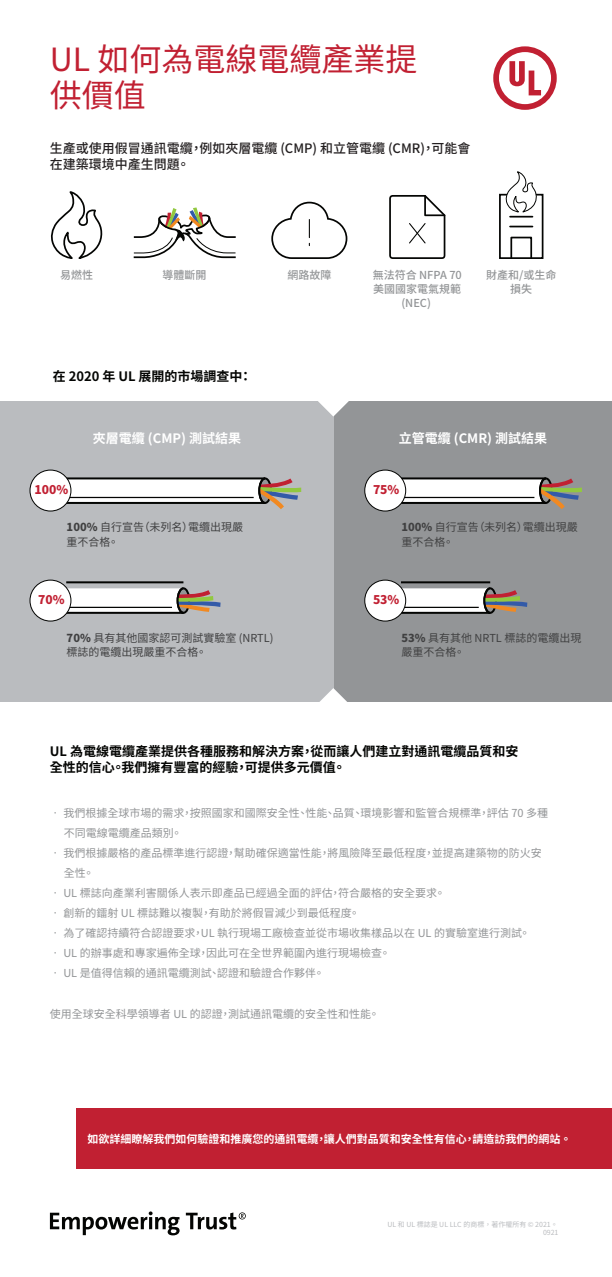
<style>
.page{position:relative;width:612px;height:1277px;background:#fff}
.page>*{position:absolute;margin:0;border:0;box-sizing:border-box;transform-origin:0 0}
.t1{font:32px/36px "Noto Sans CJ Ktc";color:#c12032}
.t2{font:700 13px/16px "Noto Sans CJ Ktc";color:#040503}
.t3{font:500 13px/16px "Noto Sans CJ Ktc";color:#231f20}
.t4{font:700 13px "Noto Sans CJ Ktc";color:#fff}
.t5{font:900 12px "Noto Sans CJ Ktc";color:#c12032}
.t6{font:11px/20px "Noto Sans CJ Ktc";color:#939597}
.t7{font:11px/14px "Noto Sans CJ Ktc";color:#404041}
.t8{font:700 11px "Noto Sans CJ Ktc";color:#fff}
.t9{font:500 11px/14px "Noto Sans CJ Ktc";color:#939597;text-align:center}
.t10{font:7px/8.4px "Noto Sans CJ Ktc";color:#babcbf;text-align:right}
.s1{font-weight:900}
</style>
<div class="page">
<div style="left:77px;top:1108px;width:535px;height:61px;background:#c12032"></div>
<svg style="left:271px;top:201px;width:77px;height:58px"></svg>
<svg style="left:50px;top:191px;width:53px;height:68px"></svg>
<svg style="left:389px;top:195px;width:57px;height:64px"></svg>
<svg style="left:499px;top:171px;width:45px;height:88px"></svg>
<svg style="left:133px;top:207px;width:103px;height:52px"></svg>
<svg style="left:493px;top:46px;width:64px;height:64px"></svg>
<svg style="left:50px;top:1211px;width:196px;height:24px"></svg>
<div style="left:0;top:401px;width:334px;height:300px;background:#babcbf"></div>
<div style="left:334px;top:401px;width:278px;height:300px;background:#939597"></div>
<hr style="left:66px;top:581px;width:117px;height:2px;background:#040503">
<svg style="left:65px;top:586px;width:156px;height:29px"></svg>
<div style="left:30px;top:580px;width:41px;height:41px;background:#fff;border-radius:50%"></div>
<div style="left:29px;top:580px;width:42px;height:42px;border:1px solid #040503;border-radius:50%"></div>
<svg style="left:60px;top:476px;width:241px;height:33px"></svg>
<div style="left:30px;top:470px;width:41px;height:41px;background:#fff;border-radius:50%"></div>
<div style="left:29px;top:470px;width:42px;height:42px;border:1px solid #040503;border-radius:50%"></div>
<hr style="left:401px;top:581px;width:89px;height:2px;background:#040503">
<svg style="left:400px;top:586px;width:127px;height:29px"></svg>
<div style="left:365px;top:580px;width:41px;height:41px;background:#fff;border-radius:50%"></div>
<div style="left:364px;top:580px;width:42px;height:42px;border:1px solid #040503;border-radius:50%"></div>
<svg style="left:395px;top:476px;width:187px;height:33px"></svg>
<div style="left:365px;top:470px;width:41px;height:41px;background:#fff;border-radius:50%"></div>
<div style="left:364px;top:470px;width:42px;height:42px;border:1px solid #040503;border-radius:50%"></div>
<svg style="left:318px;top:401px;width:31px;height:16px"></svg>
<svg style="left:317px;top:688px;width:33px;height:14px"></svg>
<h1 class="t1" style="left:50px;top:42px;width:369px">UL 如何為電線電纜產業提供價值</h1>
<p class="t3" style="left:50px;top:140px;width:422px">生產或使用假冒通訊電纜，例如夾層電纜 (CMP) 和立管電纜 (CMR)，可能會在建築環境中產生問題。</p>
<p class="t9" style="left:60px;top:268px;width:34px">易燃性</p>
<p class="t9" style="left:163px;top:268px;width:45px">導體斷開</p>
<p class="t9" style="left:287px;top:268px;width:45px">網路故障</p>
<p class="t9" style="left:373px;top:268px;width:91px">無法符合 NFPA 70美國國家電氣規範(NEC)</p>
<p class="t9" style="left:486px;top:268px;width:72px">財產和/或生命損失</p>
<p class="t2" style="left:53px;top:369px;width:201px">在 2020 年 UL 展開的市場調查中：</p>
<p class="t4" style="left:93px;top:431px;width:150px">夾層電纜 (CMP) 測試結果</p>
<p class="t4" style="left:399px;top:431px;width:150px">立管電纜 (CMR) 測試結果</p>
<p class="t5" style="left:35px;top:483px;width:35px">100%</p>
<p class="t7" style="left:67px;top:521px;width:178px"><span class="s1">100%</span> 自行宣告（未列名）電纜出現嚴重不合格。</p>
<p class="t5" style="left:373px;top:483px;width:28px">75%</p>
<p class="t7" style="left:401px;top:521px;width:178px"><span class="s1">100%</span> 自行宣告（未列名）電纜出現嚴重不合格。</p>
<p class="t5" style="left:38px;top:593px;width:28px">70%</p>
<p class="t5" style="left:373px;top:593px;width:28px">53%</p>
<p class="t7" style="left:67px;top:631px;width:208px"><span class="s1">70%</span> 具有其他國家認可測試實驗室 (NRTL)標誌的電纜出現嚴重不合格。</p>
<p class="t7" style="left:401px;top:631px;width:181px"><span class="s1">53%</span> 具有其他 NRTL 標誌的電纜出現嚴重不合格。</p>
<p class="t2" style="left:50px;top:743px;width:470px">UL 為電線電纜產業提供各種服務和解決方案，從而讓人們建立對通訊電纜品質和安全性的信心。我們擁有豐富的經驗，可提供多元價值。</p>
<p class="t6" style="left:64px;top:803px;width:486px;text-indent:-14px">• 我們根據全球市場的需求，按照國家和國際安全性、性能、品質、環境影響和監管合規標準，評估 70 多種不同電線電纜產品類別。</p>
<p class="t6" style="left:64px;top:843px;width:479px;text-indent:-14px">• 我們根據嚴格的產品標準進行認證，幫助確保適當性能，將風險降至最低程度，並提高建築物的防火安全性。</p>
<p class="t6" style="left:50px;top:883px;width:397px">• UL 標誌向產業利害關係人表示即產品已經過全面的評估，符合嚴格的安全要求。</p>
<p class="t6" style="left:50px;top:903px;width:312px">• 創新的鐳射 UL 標誌難以複製，有助於將假冒減少到最低程度。</p>
<p class="t6" style="left:50px;top:923px;width:482px">• 為了確認持續符合認證要求，UL 執行現場工廠檢查並從市場收集樣品以在 UL 的實驗室進行測試。</p>
<p class="t6" style="left:50px;top:943px;width:342px">• UL 的辦事處和專家遍佈全球，因此可在全世界範圍內進行現場檢查。</p>
<p class="t6" style="left:50px;top:963px;width:276px">• UL 是值得信賴的通訊電纜測試、認證和驗證合作夥伴。</p>
<p class="t6" style="left:50px;top:1004px;width:331px">使用全球安全科學領導者 UL 的認證，測試通訊電纜的安全性和性能。</p>
<p class="t8" style="left:87px;top:1132px;width:486px">如欲詳細瞭解我們如何驗證和推廣您的通訊電纜，讓人們對品質和安全性有信心，請造訪我們的網站。</p>
<p class="t10" style="left:387px;top:1220px;width:173px">UL 和 UL 標誌是 UL LLC 的商標，著作權所有 © 2021。<br>0921</p>
</div>
